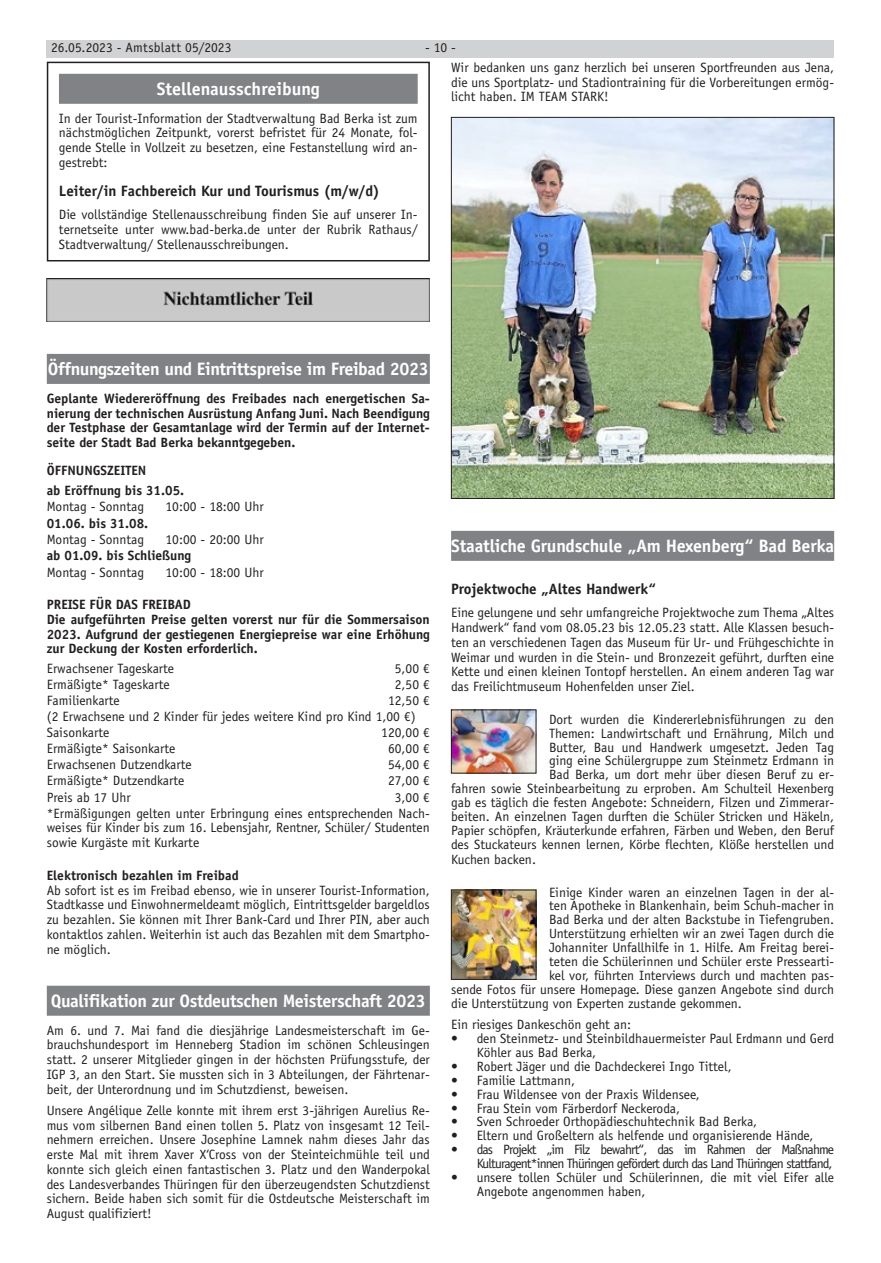
<style>
.page{position:relative;width:881px;height:1263px;background:#fff}
.page>*{position:absolute;margin:0;border:0;box-sizing:border-box;transform-origin:0 0}
.Überschrift{font:700 18px "Officina Sans LT";letter-spacing:-.02em;color:#fff}
.Überschrift-2{font:700 18px "Officina Sans LT";color:#fff}
.Zwischenüberschrift{font:700 15px "Officina Sans LT";color:#231f20}
.t1{font:13.5px/14.7px "Officina Sans LT";color:#231f20;text-align:justify}
.Normalfett{font:700 13.5px/14.7px "Officina Sans LT";color:#231f20;text-align:justify}
.t2{font:13.5px/14px "Officina Sans LT";letter-spacing:-.06em;color:#231f20;text-align:right}
</style>
<div class="page">
<div style="left:47px;top:40px;width:786px;height:17px;background:#d1d2d4"></div>
<div style="left:451px;top:531px;width:382px;height:30px;background:#808285"></div>
<img style="left:453px;top:119px;width:378px;height:378px">
<div style="left:451px;top:117px;width:382px;height:382px;border:1px solid #231f20"></div>
<img style="left:453px;top:712px;width:81px;height:59px">
<img style="left:453px;top:892px;width:81px;height:85px">
<div style="left:451px;top:890px;width:85px;height:89px;border:1px solid #231f20"></div>
<div style="left:47px;top:354px;width:382px;height:30px;background:#808285"></div>
<div style="left:47px;top:986px;width:382px;height:30px;background:#808285"></div>
<div style="left:59px;top:74px;width:358px;height:30px;background:#808285"></div>
<div style="left:47px;top:62px;width:382px;height:199px;border:2px solid #231f20"></div>
<img style="left:47px;top:279px;width:382px;height:43px">
<p class="t1" style="left:51px;top:41px;width:182px">26.05.2023 - Amtsblatt 05/2023</p>
<p class="t1" style="left:451px;top:38px;width:384px;line-height:19.4px;text-indent:-26px">- 10 -<br>Wir bedanken uns ganz herzlich bei unseren Sportfreunden aus Jena,</p>
<p class="t1" style="left:451px;top:75px;width:384px">die uns Sportplatz- und Stadiontraining für die Vorbereitungen ermög&shy;licht haben. IM TEAM STARK!</p>
<p class="Überschrift-2" style="left:157px;top:78px;width:164px">Stellenausschreibung</p>
<p class="t1" style="left:59px;top:111px;width:360px">In der Tourist-Information der Stadtverwaltung Bad Berka ist zum nächstmöglichen Zeitpunkt, vorerst befristet für 24 Monate, fol&shy;gende Stelle in Vollzeit zu besetzen, eine Festanstellung wird an&shy;gestrebt:</p>
<p class="Zwischenüberschrift" style="left:59px;top:182px;width:322px">Leiter/in Fachbereich Kur und Tourismus (m/w/d)</p>
<p class="t1" style="left:59px;top:207px;width:360px">Die vollständige Stellenausschreibung finden Sie auf unserer In&shy;ternetseite unter www.bad-berka.de unter der Rubrik Rathaus/ Stadtverwaltung/ Stellenausschreibungen.</p>
<p class="Überschrift" style="left:48px;top:358px;width:382px">Öffnungszeiten und Eintrittspreise im Freibad 2023</p>
<p class="Normalfett" style="left:47px;top:391px;width:384px">Geplante Wiedereröffnung des Freibades nach energetischen Sa&shy;nierung der technischen Ausrüstung Anfang Juni. Nach Beendigung der Testphase der Gesamtanlage wird der Termin auf der Internet&shy;seite der Stadt Bad Berka bekanntgegeben.</p>
<p class="Normalfett" style="left:47px;top:463px;width:101px">ÖFFNUNGSZEITEN</p>
<p class="Normalfett" style="left:47px;top:483px;width:139px">ab Eröffnung bis 31.05.</p>
<p class="t1" style="left:47px;top:499px;width:99px">Montag - Sonntag</p>
<p class="t1" style="left:165px;top:499px;width:99px">10:00 - 18:00 Uhr</p>
<p class="Normalfett" style="left:47px;top:515px;width:103px">01.06. bis 31.08.</p>
<p class="t1" style="left:47px;top:532px;width:99px">Montag - Sonntag</p>
<p class="t1" style="left:165px;top:532px;width:99px">10:00 - 20:00 Uhr</p>
<p class="Normalfett" style="left:47px;top:548px;width:146px">ab 01.09. bis Schließung</p>
<p class="t1" style="left:47px;top:565px;width:99px">Montag - Sonntag</p>
<p class="t1" style="left:165px;top:565px;width:99px">10:00 - 18:00 Uhr</p>
<p class="Normalfett" style="left:47px;top:597px;width:146px">PREISE FÜR DAS FREIBAD</p>
<p class="Normalfett" style="left:47px;top:612px;width:384px">Die aufgeführten Preise gelten vorerst nur für die Sommersaison 2023. Aufgrund der gestiegenen Energiepreise war eine Erhöhung zur Deckung der Kosten erforderlich.</p>
<p class="t1" style="left:47px;top:661px;width:129px">Erwachsener Tageskarte</p>
<p class="t1" style="left:394px;top:661px;width:36px">5,00 €</p>
<p class="t1" style="left:47px;top:677px;width:124px">Ermäßigte* Tageskarte</p>
<p class="t1" style="left:394px;top:677px;width:36px">2,50 €</p>
<p class="t1" style="left:47px;top:693px;width:75px">Familienkarte</p>
<p class="t1" style="left:388px;top:693px;width:43px">12,50 €</p>
<p class="t1" style="left:47px;top:709px;width:370px">(2 Erwachsene und 2 Kinder für jedes weitere Kind pro Kind 1,00 €)</p>
<p class="t1" style="left:47px;top:725px;width:64px">Saisonkarte</p>
<p class="t1" style="left:381px;top:725px;width:50px">120,00 €</p>
<p class="t1" style="left:47px;top:741px;width:130px">Ermäßigte* Saisonkarte</p>
<p class="t1" style="left:388px;top:741px;width:43px">60,00 €</p>
<p class="t1" style="left:47px;top:757px;width:146px">Erwachsenen Dutzendkarte</p>
<p class="t1" style="left:388px;top:757px;width:43px">54,00 €</p>
<p class="t1" style="left:47px;top:773px;width:139px">Ermäßigte* Dutzendkarte</p>
<p class="t1" style="left:388px;top:773px;width:43px">27,00 €</p>
<p class="t1" style="left:47px;top:790px;width:85px">Preis ab 17 Uhr</p>
<p class="t1" style="left:394px;top:790px;width:36px">3,00 €</p>
<p class="t1" style="left:47px;top:806px;width:384px">*Ermäßigungen gelten unter Erbringung eines entsprechenden Nach&shy;weises für Kinder bis zum 16. Lebensjahr, Rentner, Schüler/ Studenten sowie Kurgäste mit Kurkarte</p>
<p class="Normalfett" style="left:47px;top:868px;width:193px">Elektronisch bezahlen im Freibad</p>
<p class="t1" style="left:47px;top:883px;width:384px">Ab sofort ist es im Freibad ebenso, wie in unserer Tourist-Information, Stadtkasse und Einwohnermeldeamt möglich, Eintrittsgelder bargeldlos zu bezahlen. Sie können mit Ihrer Bank-Card und Ihrer PIN, aber auch kontaktlos zahlen. Weiterhin ist auch das Bezahlen mit dem Smartpho&shy;ne möglich.</p>
<p class="Überschrift" style="left:51px;top:990px;width:376px">Qualifikation zur Ostdeutschen Meisterschaft 2023</p>
<p class="t1" style="left:47px;top:1023px;width:384px">Am 6. und 7. Mai fand die diesjährige Landesmeisterschaft im Ge&shy;brauchshundesport im Henneberg Stadion im schönen Schleusingen statt. 2 unserer Mitglieder gingen in der höchsten Prüfungsstufe, der IGP 3, an den Start. Sie mussten sich in 3 Abteilungen, der Fährtenar&shy;beit, der Unterordnung und im Schutzdienst, beweisen.</p>
<p class="t1" style="left:47px;top:1103px;width:384px">Unsere Angélique Zelle konnte mit ihrem erst 3-jährigen Aurelius Re&shy;mus vom silbernen Band einen tollen 5. Platz von insgesamt 12 Teil&shy;nehmern erreichen. Unsere Josephine Lamnek nahm dieses Jahr das erste Mal mit ihrem Xaver X‘Cross von der Steinteichmühle teil und konnte sich gleich einen fantastischen 3. Platz und den Wanderpokal des Landesverbandes Thüringen für den überzeugendsten Schutzdienst sichern. Beide haben sich somit für die Ostdeutsche Meisterschaft im August qualifiziert!</p>
<p class="Überschrift" style="left:451px;top:535px;width:384px">Staatliche Grundschule „Am Hexenberg“ Bad Berka</p>
<p class="Zwischenüberschrift" style="left:451px;top:580px;width:206px">Projektwoche „Altes Handwerk“</p>
<p class="t1" style="left:451px;top:605px;width:384px">Eine gelungene und sehr umfangreiche Projektwoche zum Thema „Altes Handwerk“ fand vom 08.05.23 bis 12.05.23 statt. Alle Klassen besuch&shy;ten an verschiedenen Tagen das Museum für Ur- und Frühgeschichte in Weimar und wurden in die Stein- und Bronzezeit geführt, durften eine Kette und einen kleinen Tontopf herstellen. An einem anderen Tag war das Freilichtmuseum Hohenfelden unser Ziel.</p>
<p class="t1" style="left:549px;top:712px;width:286px">Dort wurden die Kindererlebnisführungen zu den</p>
<p class="t1" style="left:549px;top:726px;width:286px">Themen: Landwirtschaft und Ernährung, Milch und</p>
<p class="t1" style="left:549px;top:740px;width:286px">Butter, Bau und Handwerk umgesetzt. Jeden Tag</p>
<p class="t1" style="left:549px;top:753px;width:286px">ging eine Schülergruppe zum Steinmetz Erdmann in</p>
<p class="t1" style="left:549px;top:767px;width:286px">Bad Berka, um dort mehr über diesen Beruf zu er-</p>
<p class="t1" style="left:451px;top:781px;width:384px">fahren sowie Steinbearbeitung zu erproben. Am Schulteil Hexenberg</p>
<p class="t1" style="left:451px;top:795px;width:384px">gab es täglich die festen Angebote: Schneidern, Filzen und Zimmerar-</p>
<p class="t1" style="left:451px;top:809px;width:384px">beiten. An einzelnen Tagen durften die Schüler Stricken und Häkeln,</p>
<p class="t1" style="left:451px;top:823px;width:384px">Papier schöpfen, Kräuterkunde erfahren, Färben und Weben, den Beruf</p>
<p class="t1" style="left:451px;top:837px;width:384px">des Stuckateurs kennen lernen, Körbe flechten, Klöße herstellen und</p>
<p class="t1" style="left:451px;top:852px;width:86px">Kuchen backen.</p>
<p class="t1" style="left:549px;top:884px;width:286px">Einige Kinder waren an einzelnen Tagen in der al-</p>
<p class="t1" style="left:549px;top:898px;width:286px">ten Apotheke in Blankenhain, beim Schuh-macher in</p>
<p class="t1" style="left:549px;top:912px;width:286px">Bad Berka und der alten Backstube in Tiefengruben.</p>
<p class="t1" style="left:549px;top:926px;width:286px">Unterstützung erhielten wir an zwei Tagen durch die</p>
<p class="t1" style="left:549px;top:940px;width:286px">Johanniter Unfallhilfe in 1. Hilfe. Am Freitag berei-</p>
<p class="t1" style="left:549px;top:954px;width:286px">teten die Schülerinnen und Schüler erste Pressearti-</p>
<p class="t1" style="left:549px;top:968px;width:286px">kel vor, führten Interviews durch und machten pas-</p>
<p class="t1" style="left:451px;top:982px;width:384px">sende Fotos für unsere Homepage. Diese ganzen Angebote sind durch</p>
<p class="t1" style="left:451px;top:996px;width:292px">die Unterstützung von Experten zustande gekommen.</p>
<p class="t1" style="left:451px;top:1017px;width:181px">Ein riesiges Dankeschön geht an:</p>
<p class="t1" style="left:476px;top:1031px;width:359px;line-height:14px;text-indent:-26px">• den Steinmetz- und Steinbildhauermeister Paul Erdmann und Gerd<br>Köhler aus Bad Berka,</p>
<p class="t1" style="left:451px;top:1059px;width:282px">• Robert Jäger und die Dachdeckerei Ingo Tittel,</p>
<p class="t1" style="left:451px;top:1073px;width:125px">• Familie Lattmann,</p>
<p class="t1" style="left:451px;top:1087px;width:250px">• Frau Wildensee von der Praxis Wildensee,</p>
<p class="t1" style="left:451px;top:1100px;width:230px">• Frau Stein vom Färberdorf Neckeroda,</p>
<p class="t1" style="left:451px;top:1114px;width:307px">• Sven Schroeder Orthopädieschuhtechnik Bad Berka,</p>
<p class="t1" style="left:451px;top:1128px;width:363px">• Eltern und Großeltern als helfende und organisierende Hände,</p>
<p class="t2" style="left:451px;top:1143px;width:384px">• das Projekt „im Filz bewahrt“, das im Rahmen der Maßnahme<br>Kulturagent*innen Thüringen gefördert durch das Land Thüringen stattfand,</p>
<p class="t1" style="left:476px;top:1171px;width:359px;line-height:14px;text-indent:-26px">• unsere tollen Schüler und Schülerinnen, die mit viel Eifer alle<br>Angebote angenommen haben,</p>
</div>
